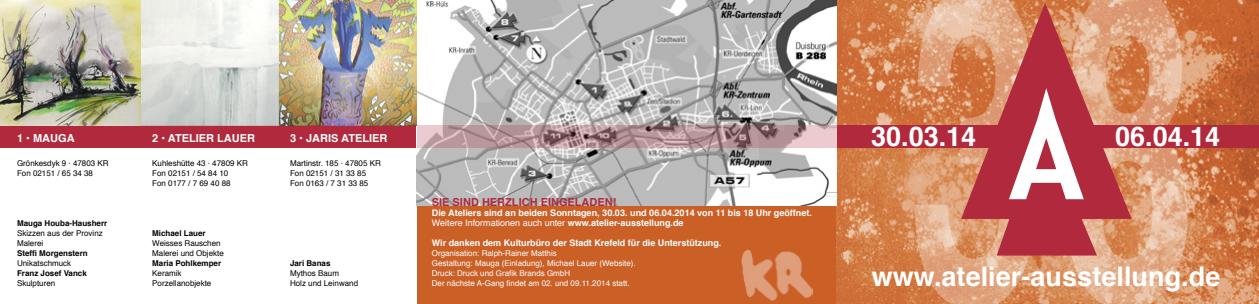
<style>
.page{position:relative;width:1259px;height:304px;background:#fff}
.page>*{position:absolute;margin:0;border:0;box-sizing:border-box;transform-origin:0 0}
.t1{font:700 443.9px "Helvetica";color:#fff;scale:.56 1}
.t2{font:700 27px "Helvetica";color:#fff}
.t3{font:700 11px "Helvetica";color:#fff}
.t4{font:700 11px "Helvetica";color:#b0293c}
.t5{font:700 9px/10px "Helvetica";color:#fff}
.t6{font:8px/10px "Helvetica";color:#000}
.t7{font:8px/10px "Helvetica";color:#fff}
.t8{font:700 8px "Helvetica";color:#000}
.s1{font-weight:400}
</style>
<div class="page">
<div style="left:417px;top:205px;width:420px;height:98px;background:#cb6027"></div>
<img style="left:836px;top:0;width:423px;height:303px">
<div style="left:0;top:125px;width:1259px;height:22px;background:#b0293c"></div>
<img style="left:417px;top:0;width:419px;height:205px">
<svg style="left:417px;top:125px;width:419px;height:22px;background:#b39397"></svg>
<img style="left:0;top:0;width:417px;height:125px">
<svg style="left:961px;top:3px;width:170px;height:252px;background:#c6604c"></svg>
<svg style="left:1009px;top:88px;width:74px;height:111px"></svg>
<img style="left:741px;top:249px;width:71px;height:51px">
<h3 class="t3" style="left:17px;top:130px;width:59px">1 • MAUGA</h3>
<p class="t6" style="left:17px;top:158px;width:93px">Grönkesdyk 9 · 47803 KR<br>Fon 02151 / 65 34 38</p>
<p class="t8" style="left:17px;top:217px;width:92px">Mauga Houba-Hausherr</p>
<p class="t6" style="left:17px;top:228px;width:87px">Skizzen aus der Provinz<br>Malerei</p>
<p class="t8" style="left:17px;top:247px;width:72px">Steffi Morgenstern</p>
<p class="t6" style="left:17px;top:258px;width:56px">Unikatschmuck</p>
<p class="t8" style="left:17px;top:267px;width:71px">Franz Josef Vanck</p>
<p class="t6" style="left:17px;top:278px;width:40px">Skulpturen</p>
<h3 class="t3" style="left:152px;top:130px;width:104px">2 • ATELIER LAUER</h3>
<p class="t6" style="left:152px;top:158px;width:97px">Kuhleshütte 43 · 47809 KR<br>Fon 02151 / 54 84 10<br>Fon 0177 / 7 69 40 88</p>
<p class="t8" style="left:152px;top:227px;width:55px">Michael Lauer</p>
<p class="t6" style="left:152px;top:238px;width:73px">Weisses Rauschen<br>Malerei und Objekte</p>
<p class="t8" style="left:152px;top:257px;width:70px">Maria Pohlkemper</p>
<p class="t6" style="left:152px;top:268px;width:61px">Keramik<br>Porzellanobjekte</p>
<h3 class="t3" style="left:290px;top:130px;width:99px">3 • JARIS ATELIER</h3>
<p class="t6" style="left:290px;top:158px;width:92px">Martinstr. 185 · 47805 KR<br>Fon 02151 / 31 33 85<br>Fon 0163 / 7 31 33 85</p>
<p class="t8" style="left:290px;top:257px;width:42px">Jari Banas</p>
<p class="t6" style="left:290px;top:268px;width:70px">Mythos Baum<br>Holz und Leinwand</p>
<h3 class="t4" style="left:432px;top:194px;width:186px">SIE SIND HERZLICH EINGELADEN!</h3>
<p class="t5" style="left:432px;top:208px;width:381px">Die Ateliers sind an beiden Sonntagen, 30.03. und 06.04.2014 von 11 bis 18 Uhr geöffnet.<br><span class="s1">Weitere Informationen auch unter</span> www.atelier-ausstellung.de</p>
<p class="t5" style="left:432px;top:238px;width:291px">Wir danken dem Kulturbüro der Stadt Krefeld für die Unterstützung.</p>
<p class="t7" style="left:432px;top:248px;width:205px">Organisation: Ralph-Rainer Matthis<br>Gestaltung: Mauga (Einladung), Michael Lauer (Website).<br>Druck: Druck und Grafik Brands GmbH<br>Der nächste A-Gang findet am 02. und 09.11.2014 statt.</p>
<h1 class="t1" style="left:908px;top:-158px;width:518px">38</h1>
<h2 class="t2" style="left:871px;top:118px;width:107px">30.03.14</h2>
<h2 class="t2" style="left:1115px;top:118px;width:107px">06.04.14</h2>
<h2 class="t2" style="left:872px;top:258px;width:350px">www.atelier-ausstellung.de</h2>
</div>
